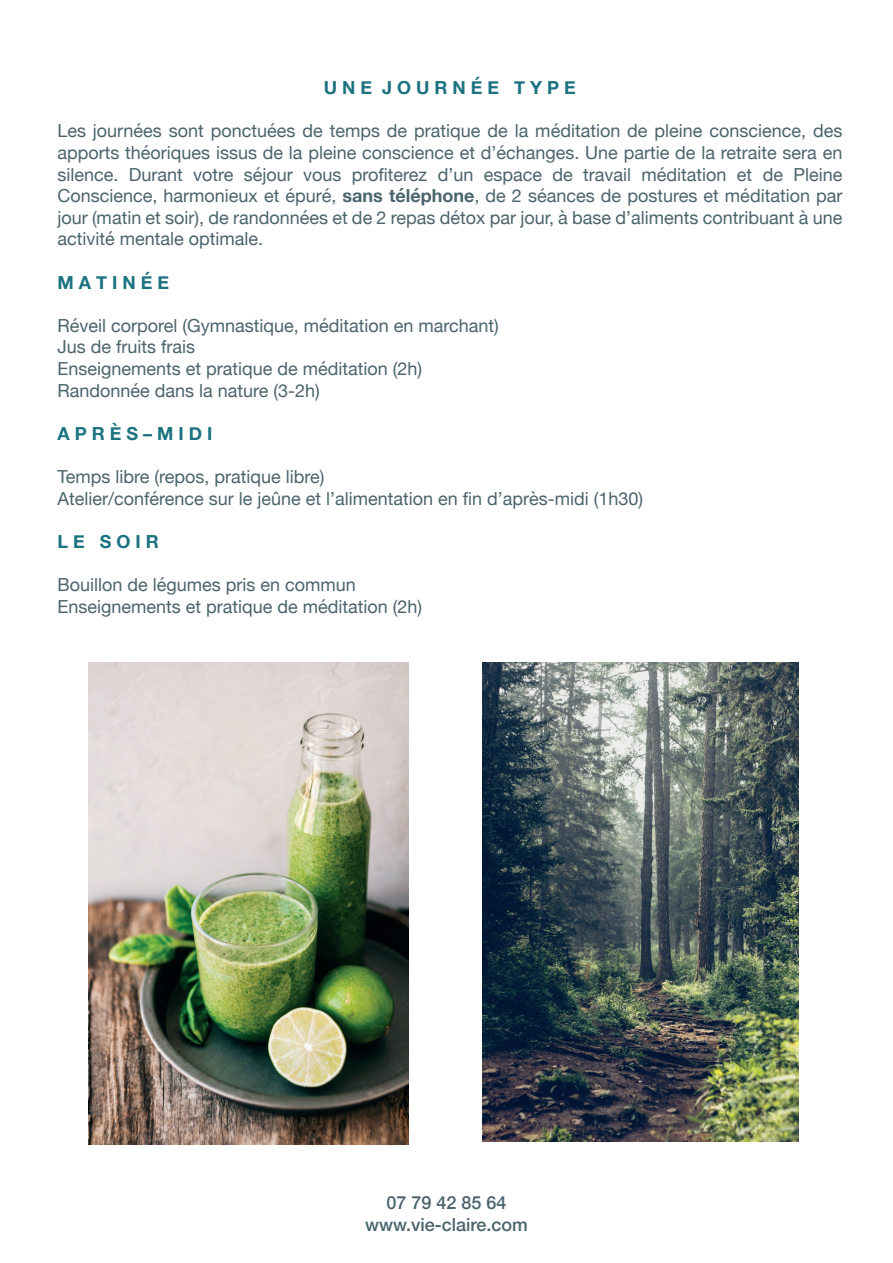
<style>
.page{position:relative;width:893px;height:1263px;background:#fff}
.page>*{position:absolute;margin:0;border:0;box-sizing:border-box;transform-origin:0 0}
.t1{font:18px/21.6px "Helvetica Neue";color:#4b646d}
.t2{font:700 18px "Helvetica Neue";color:#1b7280}
.t3{font:500 18px/21.6px "Helvetica Neue";color:#4b646d;text-align:center}
.s1{font-weight:700}
</style>
<div class="page">
<img style="left:483px;top:662px;width:315px;height:480px">
<img style="left:88px;top:662px;width:321px;height:483px">
<p class="t2" style="left:382px;top:74px;width:119px">OJ U R N É E</p>
<p class="t2" style="left:324px;top:74px;width:50px">U N E</p>
<p class="t1" style="left:57px;top:121px;width:786px;text-align:right">Les journées sont ponctuées de temps de pratique de la méditation de pleine conscience, des apports théoriques issus de la pleine conscience et ’d échanges. Une partie de la retraite sera en<br>Pleine</p>
<p class="t2" style="left:514px;top:74px;width:63px">T Y P E</p>
<p class="t1" style="left:244px;top:164px;width:50px">séjour</p>
<p class="t1" style="left:641px;top:164px;width:87px">méditation</p>
<p class="t1" style="left:352px;top:164px;width:77px">profiterez</p>
<p class="t1" style="left:57px;top:164px;width:786px">silence.<br>Conscience, harmonieux et épuré, <span class="s1">sans téléphone</span>, de 2 séances de postures et méditation par jour (matin et soir ,) de randonnées et de 2 repas détox par jour à, base ’d aliments contribuant à une activité mentale optimale.</p>
<p class="t2" style="left:57px;top:268px;width:113px">M A T NI É E</p>
<p class="t1" style="left:57px;top:316px;width:443px">Réveil corporel (Gymnastique, méditation en marchant( Jus de fruits frais<br>Enseignements et pratique de méditation (h2( Randonnée dans la nature (3-2 (h</p>
<p class="t2" style="left:57px;top:419px;width:156px">A P R È S – M DI I</p>
<p class="t1" style="left:57px;top:467px;width:587px">Temps libre (repos, pratique libre(<br>Atelier/conférence sur le jeûne et ’l alimentation en fin ’d après-midi h1( 30(</p>
<p class="t2" style="left:100px;top:527px;width:61px">S O RI</p>
<p class="t1" style="left:129px;top:164px;width:56px">Durant</p>
<p class="t1" style="left:438px;top:164px;width:37px">’d un</p>
<p class="t1" style="left:552px;top:164px;width:22px">de</p>
<p class="t1" style="left:583px;top:164px;width:49px">travail</p>
<p class="t1" style="left:763px;top:164px;width:22px">de</p>
<p class="t1" style="left:193px;top:164px;width:42px">votre</p>
<p class="t1" style="left:737px;top:164px;width:17px">et</p>
<p class="t1" style="left:303px;top:164px;width:40px">vous</p>
<p class="t1" style="left:484px;top:164px;width:60px">espace</p>
<p class="t2" style="left:57px;top:527px;width:29px">EL</p>
<p class="t1" style="left:57px;top:575px;width:366px">Bouillon de légumes pris en commun<br>Enseignements et pratique de méditation (h2(</p>
<p class="t3" style="left:365px;top:1191px;width:164px">07 79 42 85 64 www.vie-claire.com</p>
</div>
